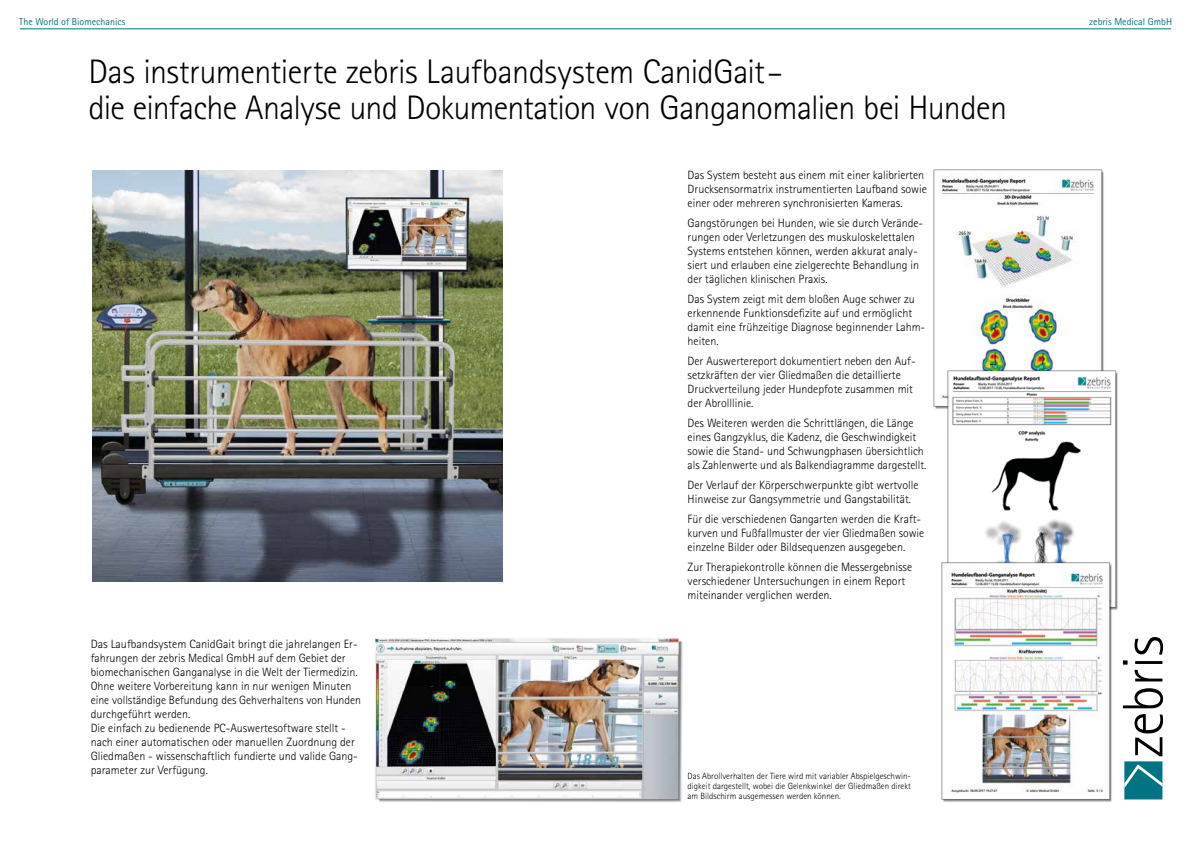
<style>
.page{position:relative;width:1191px;height:842px;background:#fff}
.page>*{position:absolute;margin:0;border:0;box-sizing:border-box;transform-origin:0 0}
.t1{font:300 34px/36px "Rotis Sans Serif";letter-spacing:-.02em;color:#000}
.t2{font:300 12px/14px "Rotis Sans Serif";color:#000}
.t3{font:10px "Rotis Sans Serif";color:#007482}
.t4{font:300 9px/10px "Rotis Sans Serif";color:#000;text-align:justify}
</style>
<div class="page">
<img style="left:92px;top:170px;width:410px;height:411px">
<img style="left:375px;top:638px;width:308px;height:164px">
<img style="left:933px;top:169px;width:171px;height:240px">
<svg style="left:1123px;top:637px;width:40px;height:162px"></svg>
<hr style="left:20px;top:28px;width:1151px;height:1px;background:#007482">
<img style="left:941px;top:364px;width:177px;height:194px">
<img style="left:941px;top:558px;width:177px;height:244px">
<p class="t3" style="left:19px;top:15px;width:108px">The World of Biomechanics</p>
<p class="t3" style="left:1089px;top:15px;width:84px">zebris Medical GmbH</p>
<h1 class="t1" style="left:89px;top:53px;width:920px">Das instrumentierte zebris Laufbandsystem CanidGait-<br>die einfache Analyse und Dokumentation von Ganganomalien bei Hunden</h1>
<p class="t2" style="left:91px;top:637px;width:272px">Das Laufbandsystem CanidGait bringt die jahrelangen Er&shy;fahrungen der zebris Medical GmbH auf dem Gebiet der biomechanischen Ganganalyse in die Welt der Tiermedizin.<br>Ohne weitere Vorbereitung kann in nur wenigen Minuten eine vollständige Befundung des Gehverhaltens von Hunden durchgeführt werden.<br>Die einfach zu bedienende PC-Auswertesoftware stellt - nach einer automatischen oder manuellen Zuordnung der Gliedmaßen - wissenschaftlich fundierte und valide Gang&shy;parameter zur Verfügung.</p>
<p class="t2" style="left:687px;top:168px;width:241px">Das System besteht aus einem mit einer kalibrierten<br>Drucksensormatrix instrumentierten Laufband sowie einer oder mehreren synchronisierten Kameras.</p>
<p class="t2" style="left:687px;top:216px;width:237px">Gangstörungen bei Hunden, wie sie durch Verände&shy;rungen oder Verletzungen des muskuloskelettalen Systems entstehen können, werden akkurat analy&shy;siert und erlauben eine zielgerechte Behandlung in der täglichen klinischen Praxis.</p>
<p class="t2" style="left:687px;top:292px;width:239px">Das System zeigt mit dem bloßen Auge schwer zu erkennende Funktionsdefizite auf und ermöglicht damit eine frühzeitige Diagnose beginnender Lahm&shy;heiten.</p>
<p class="t2" style="left:687px;top:354px;width:230px">Der Auswertereport dokumentiert neben den Auf&shy;setzkräften der vier Gliedmaßen die detaillierte Druckverteilung jeder Hundepfote zusammen mit der Abrolllinie.</p>
<p class="t2" style="left:687px;top:416px;width:240px">Des Weiteren werden die Schrittlängen, die Länge eines Gangzyklus, die Kadenz, die Geschwindigkeit sowie die Stand- und Schwungphasen übersichtlich als Zahlenwerte und als Balkendiagramme dargestellt.</p>
<p class="t2" style="left:687px;top:478px;width:232px">Der Verlauf der Körperschwerpunkte gibt wertvolle<br>Hinweise zur Gangsymmetrie und Gangstabilität.</p>
<p class="t2" style="left:687px;top:512px;width:238px">Für die verschiedenen Gangarten werden die Kraft&shy;kurven und Fußfallmuster der vier Gliedmaßen sowie einzelne Bilder oder Bildsequenzen ausgegeben.</p>
<p class="t2" style="left:687px;top:560px;width:226px">Zur Therapiekontrolle können die Messergebnisse verschiedener Untersuchungen in einem Report miteinander verglichen werden.</p>
<p class="t4" style="left:687px;top:771px;width:225px">Das Abrollverhalten der Tiere wird mit variabler Abspielgeschwin&shy;digkeit dargestellt, wobei die Gelenkwinkel der Gliedmaßen direkt am Bildschirm ausgemessen werden können.</p>
</div>
